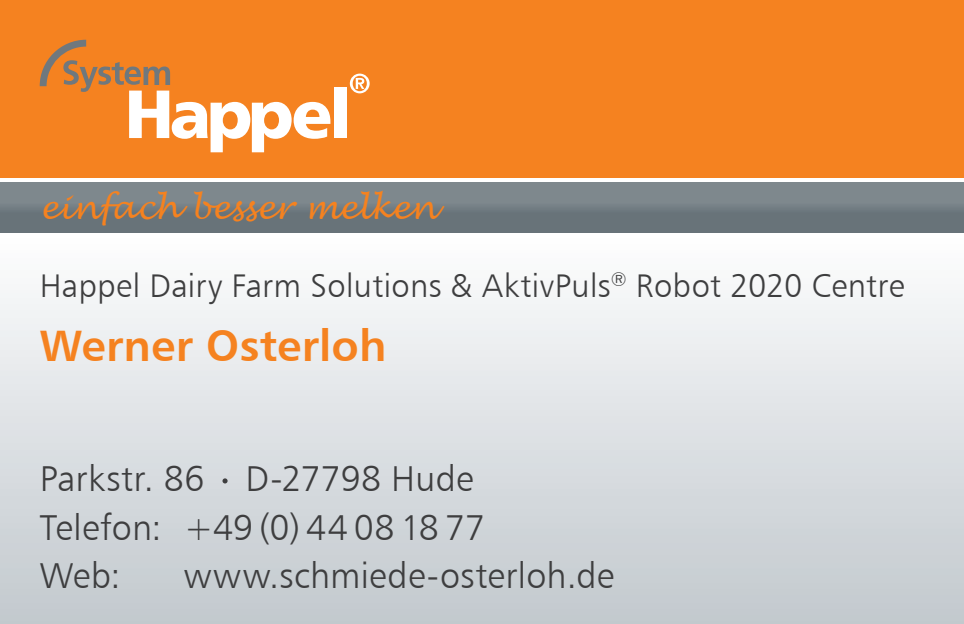
<style>
.page{position:relative;width:964px;height:624px;background:#fff}
.page>*{position:absolute;margin:0;border:0;box-sizing:border-box;transform-origin:0 0}
.t1{font:44px "Humanist 777 BT Bold B";letter-spacing:.005em;color:#f58220}
.t2{font:36px/48px "Humanist 777 BT Light B";letter-spacing:.005em;color:#3e3e3f}
.t3{font:32.8px "Humanist 777 BT Light B";letter-spacing:.01em;color:#3e3e3f}
.t4{font:italic 32.4px "Lucida Handwriting";letter-spacing:-.005em;color:#f58220}
</style>
<div class="page">
<div style="left:0;top:232px;width:964px;height:392px;background:linear-gradient(to bottom,#fefefe,#c1c8cd)"></div>
<div style="left:0;top:183px;width:964px;height:49px;background:#737e84"></div>
<div style="left:0;top:0;width:964px;height:177px;background:#f58220"></div>
<div style="left:334px;top:87px;width:12px;height:51px;background:#fff"></div>
<svg style="left:40px;top:40px;width:290px;height:112px"></svg>
<svg style="left:350px;top:74px;width:20px;height:19px"></svg>
<svg style="left:222px;top:478px;width:6px;height:5px"></svg>
<p class="t4" style="left:40px;top:188px;width:398px">einfach besser melken</p>
<p class="t3" style="left:40px;top:265px;width:866px">Happel Dairy Farm Solutions &amp; AktivPuls<sup>®</sup> Robot 2020 Centre</p>
<p class="t1" style="left:40px;top:318px;width:348px">Werner Osterloh</p>
<p class="t2" style="left:40px;top:454px;width:447px">Parkstr. 86 D-27798 Hude<br>Telefon: +49 (0) 44 08 18 77<br>Web:</p>
<p class="t2" style="left:184px;top:550px;width:432px">www.schmiede-osterloh.de</p>
</div>
